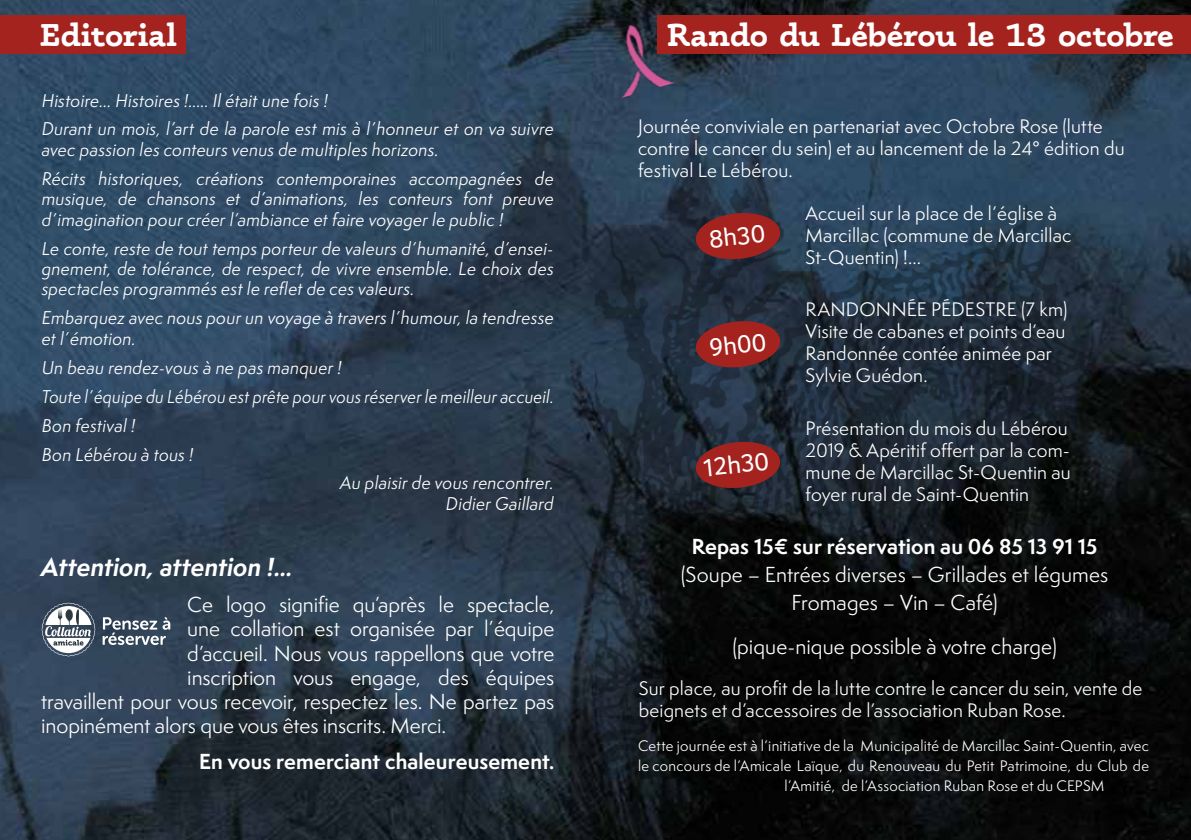
<style>
.page{position:relative;width:1191px;height:840px;background:#fff}
.page>*{position:absolute;margin:0;border:0;box-sizing:border-box;transform-origin:0 0}
.t1{font:700 32px "Phoreus Cherokee";color:#fff}
.t2{font:26px "Foco";color:#fff}
.t3{font:italic 700 24px "Semplicita Pro";letter-spacing:-.005em;color:#fff}
.t4{font:20px/28px "Semplicita Pro";letter-spacing:-.005em;color:#fff;text-align:center}
.t5{font:700 20px "Semplicita Pro";letter-spacing:.005em;color:#fff}
.t6{font:18px/22px "Semplicita Pro";letter-spacing:.01em;color:#fff}
.t7{font:italic 17px/20.4px "Semplicita Pro";letter-spacing:.01em;color:#fff}
.t8{font:italic 17px "Semplicita Pro";letter-spacing:.01em;color:#fff;scale:.95 1}
.t9{font:14px "Semplicita Pro";letter-spacing:.02em;color:#fff}
</style>
<div class="page">
<img style="left:0;top:0;width:1191px;height:839px">
<img style="left:595px;top:155px;width:596px;height:684px">
<div style="left:0;top:15px;width:186px;height:39px;background:#a5231e"></div>
<div style="left:658px;top:15px;width:533px;height:39px;background:#a5231e"></div>
<svg style="left:42px;top:602px;width:53px;height:54px"></svg>
<svg style="left:103px;top:617px;width:67px;height:27px"></svg>
<img style="left:602px;top:15px;width:81px;height:83px">
<svg style="left:694px;top:211px;width:87px;height:50px;background:#7d2729"></svg>
<svg style="left:694px;top:319px;width:87px;height:50px;background:#7d2729"></svg>
<svg style="left:694px;top:439px;width:87px;height:50px;background:#7c2526"></svg>
<h1 class="t1" style="left:40px;top:15px;width:138px">Editorial</h1>
<p class="t7" style="left:42px;top:85px;width:513px;line-height:29px">Histoire... Histoires !..... Il était une fois !<br>Durant un mois, l’art de la parole est mis à l’honneur et on va suivre</p>
<p class="t7" style="left:42px;top:135px;width:513px;line-height:29px">avec passion les conteurs venus de multiples horizons.<br>Récits historiques, créations contemporaines accompagnées de</p>
<p class="t7" style="left:42px;top:188px;width:513px">musique, de chansons et d’animations, les conteurs font preuve d’imagination pour créer l’ambiance et faire voyager le public !</p>
<p class="t7" style="left:42px;top:238px;width:513px;text-align:justify">Le conte, reste de tout temps porteur de valeurs d’humanité, d’ensei&shy;gnement, de tolérance, de respect, de vivre ensemble. Le choix des spectacles programmés est le reflet de ces valeurs.</p>
<p class="t7" style="left:42px;top:307px;width:513px">Embarquez avec nous pour un voyage à travers l’humour, la tendresse et l’émotion.</p>
<p class="t7" style="left:42px;top:357px;width:302px">Un beau rendez-vous à ne pas manquer !</p>
<p class="t8" style="left:42px;top:384px;width:540px">Toute l’équipe du Lébérou est prête pour vous réserver le meilleur accueil.</p>
<p class="t7" style="left:42px;top:414px;width:95px">Bon festival !</p>
<p class="t7" style="left:42px;top:443px;width:153px">Bon Lébérou à tous !</p>
<p class="t7" style="left:340px;top:472px;width:215px">Au plaisir de vous rencontrer.</p>
<p class="t7" style="left:446px;top:493px;width:109px">Didier Gaillard</p>
<h3 class="t3" style="left:41px;top:549px;width:253px">Attention, attention !…</h3>
<p class="t4" style="left:187px;top:590px;width:368px">Ce logo signifie qu’après le spectacle,</p>
<p class="t4" style="left:187px;top:614px;width:368px">une collation est organisée par l’équipe</p>
<p class="t4" style="left:187px;top:638px;width:368px">d’accueil. Nous vous rappellons que votre</p>
<p class="t4" style="left:187px;top:662px;width:368px">inscription vous engage, des équipes</p>
<p class="t4" style="left:41px;top:686px;width:515px">travaillent pour vous recevoir, respectez les. Ne partez pas</p>
<p class="t4" style="left:41px;top:710px;width:406px">inopinément alors que vous êtes inscrits. Merci.</p>
<p class="t5" style="left:199px;top:745px;width:357px">En vous remerciant chaleureusement.</p>
<h1 class="t1" style="left:667px;top:15px;width:508px">Rando du Lébérou le 13 octobre</h1>
<p class="t6" style="left:638px;top:115px;width:488px">Journée conviviale en partenariat avec Octobre Rose (lutte contre le cancer du sein) et au lancement de la 24° édition du festival Le Lébérou.</p>
<h2 class="t2" style="left:707px;top:224px;width:58px;rotate:-6deg">8h30</h2>
<h2 class="t2" style="left:707px;top:332px;width:58px;rotate:-6deg">9h00</h2>
<h2 class="t2" style="left:700px;top:452px;width:69px;rotate:-6deg">12h30</h2>
<p class="t6" style="left:805px;top:202px;width:267px">Accueil sur la place de l’église à<br>Marcillac (commune de Marcillac<br>St-Quentin) !…</p>
<p class="t6" style="left:805px;top:298px;width:263px">RANDONNÉE PÉDESTRE (7 km)<br>Visite de cabanes et points d’eau<br>Randonnée contée animée par<br>Sylvie Guédon.</p>
<p class="t6" style="left:805px;top:417px;width:267px">Présentation du mois du Lébérou<br>2019 &amp; Apéritif offert par la com&shy;mune de Marcillac St-Quentin au foyer rural de Saint-Quentin</p>
<p class="t5" style="left:691px;top:531px;width:407px">Repas 15€ sur réservation au 06 85 13 91 15</p>
<p class="t4" style="left:681px;top:559px;width:429px">(Soupe – Entrées diverses – Grillades et légumes<br>Fromages – Vin – Café)</p>
<p class="t4" style="left:732px;top:631px;width:326px">(pique-nique possible à votre charge)</p>
<p class="t6" style="left:638px;top:677px;width:505px">Sur place, au profit de la lutte contre le cancer du sein, vente de beignets et d’accessoires de l’association Ruban Rose.</p>
<p class="t9" style="left:638px;top:735px;width:512px">Cette journée est à l’initiative de la Municipalité de Marcillac Saint-Quentin, avec</p>
<p class="t9" style="left:638px;top:755px;width:512px">le concours de l’Amicale Laïque, du Renouveau du Petit Patrimoine, du Club de</p>
<p class="t9" style="left:784px;top:775px;width:321px">l’Amitié, de l’Association Ruban Rose et du CEPSM</p>
</div>
